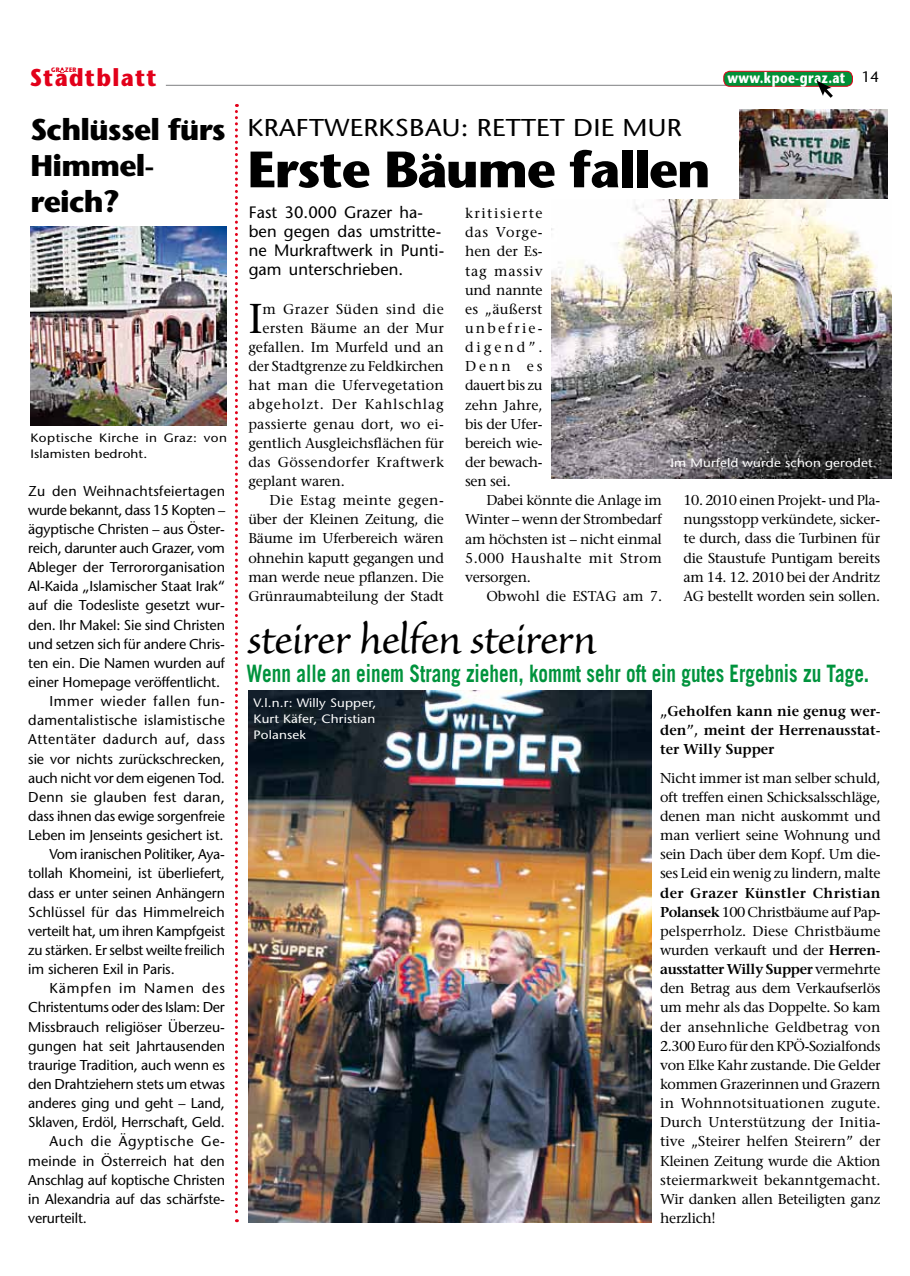
<style>
.page{position:relative;width:910px;height:1276px;background:#fff}
.page>*{position:absolute;margin:0;border:0;box-sizing:border-box;transform-origin:0 0}
.t1{font:700 51px "Stone Sans";letter-spacing:-.025em;color:#000}
.t2{font:48.75px "Sanvito";letter-spacing:-.02em;color:#000}
.t3{font:41.55px "Stone Serif";color:#000}
.t4{font:700 30px/36px "Stone Sans";letter-spacing:-.025em;color:#000}
.t5{font:24.3px "Stone Sans";letter-spacing:.01em;color:#000;scale:1.11 1}
.t6{font:700 24.3px "Stone Sans";letter-spacing:.06em;color:#e2001a;scale:.9 1}
.t7{font:700 24px "Trade Gothic";color:#00933d;scale:.8 1}
.t8{font:16.5px/19.2px "Stone Sans";letter-spacing:.005em;color:#000}
.t9{font:700 15px "Stone Sans";letter-spacing:.03em;color:#fff;scale:.8 1}
.t10{font:14.25px/19.2px "Stone Serif";letter-spacing:-.01em;color:#000;text-align:justify}
.t11{font:14.25px "Stone Sans";letter-spacing:-.01em;color:#000}
.t12{font:14.25px "Stone Sans";letter-spacing:.02em;color:#000}
.t13{font:600 14.25px/19.2px "Stone Serif";color:#000;text-align:justify}
.t14{font:14.25px "Stone Sans";letter-spacing:.01em;color:#000}
.t15{font:14.25px "Stone Serif";letter-spacing:.02em;color:#000}
.t16{font:14.25px "Stone Sans";letter-spacing:.045em;color:#000}
.t17{font:14.25px "Stone Sans";letter-spacing:.035em;color:#000}
.t18{font:14.25px "Stone Serif";letter-spacing:.015em;color:#000}
.t19{font:14.25px "Stone Serif";letter-spacing:.025em;color:#000}
.t20{font:14.25px "Stone Serif";letter-spacing:.055em;color:#000}
.t21{font:14.25px "Stone Serif";letter-spacing:.03em;color:#000}
.t22{font:14.25px "Stone Serif";letter-spacing:.035em;color:#000}
.t23{font:14.25px "Stone Sans";letter-spacing:.06em;color:#000}
.t24{font:12.15px/16.2px "Stone Sans";letter-spacing:.01em;color:#fff;text-align:justify;scale:1.11 1}
.t25{font:12.15px/16.2px "Stone Sans";letter-spacing:.02em;color:#000;scale:1.11 1}
.t26{font:700 6.45px "Stone Sans";letter-spacing:.06em;color:#e2001a;scale:.9 1}
.s1{font-weight:400;color:#000}
.s2{font-weight:600}
</style>
<div class="page">
<svg style="left:59px;top:68px;width:6px;height:5px"></svg>
<hr style="left:166px;top:85px;width:569px;height:1px;background:#7e7f81">
<div style="left:724px;top:71px;width:128px;height:15px;background:#009037;border-radius:6px"></div>
<div style="left:723px;top:71px;width:130px;height:16px;border:1px solid #e2001a;border-radius:6px"></div>
<svg style="left:816px;top:80px;width:20px;height:18px"></svg>
<img style="left:31px;top:227px;width:196px;height:198px">
<img style="left:248px;top:690px;width:403px;height:533px">
<svg style="left:235px;top:104px;width:3px;height:1118px"></svg>
<img style="left:739px;top:109px;width:149px;height:90px">
<img style="left:551px;top:199px;width:340px;height:279px">
<p class="t26" style="left:51px;top:66px;width:29px">GRAZER</p>
<h3 class="t6" style="left:30px;top:62px;width:142px">Stadtblatt</h3>
<h3 class="t4" style="left:31px;top:111px;width:197px">Schlüssel fürs<br>Himmel&shy;reich?</h3>
<p class="t25" style="left:30px;top:430px;width:179px">Koptische Kirche in Graz: von<br>Islamisten bedroht.</p>
<p class="t12" style="left:28px;top:482px;width:198px">Zu den Weihnachtsfeiertagen</p>
<p class="t11" style="left:28px;top:501px;width:198px">wurde bekannt, dass 15 Kopten –</p>
<p class="t11" style="left:28px;top:520px;width:198px">ägyptische Christen – aus Öster-</p>
<p class="t11" style="left:28px;top:539px;width:198px">reich, darunter auch Grazer, vom</p>
<p class="t11" style="left:28px;top:558px;width:198px">Ableger der Terrororganisation</p>
<p class="t11" style="left:28px;top:577px;width:198px">Al-Kaida „Islamischer Staat Irak“</p>
<p class="t11" style="left:28px;top:597px;width:198px">auf die Todesliste gesetzt wur-</p>
<p class="t11" style="left:28px;top:616px;width:198px">den. Ihr Makel: Sie sind Christen</p>
<p class="t11" style="left:28px;top:635px;width:198px">und setzen sich für andere Chris-</p>
<p class="t11" style="left:28px;top:654px;width:198px">ten ein. Die Namen wurden auf</p>
<p class="t11" style="left:28px;top:673px;width:193px">einer Homepage veröffentlicht.</p>
<p class="t16" style="left:50px;top:692px;width:177px">Immer wieder fallen fun-</p>
<p class="t12" style="left:28px;top:711px;width:198px">damentalistische islamistische</p>
<p class="t17" style="left:28px;top:730px;width:198px">Attentäter dadurch auf, dass</p>
<p class="t11" style="left:28px;top:750px;width:198px">sie vor nichts zurückschrecken,</p>
<p class="t11" style="left:28px;top:769px;width:198px">auch nicht vor dem eigenen Tod.</p>
<p class="t12" style="left:28px;top:788px;width:198px">Denn sie glauben fest daran,</p>
<p class="t11" style="left:28px;top:807px;width:198px">dass ihnen das ewige sorgenfreie</p>
<p class="t11" style="left:28px;top:826px;width:197px">Leben im Jenseints gesichert ist.</p>
<p class="t11" style="left:50px;top:845px;width:177px">Vom iranischen Politiker, Aya-</p>
<p class="t11" style="left:28px;top:864px;width:198px">tollah Khomeini, ist überliefert,</p>
<p class="t11" style="left:28px;top:884px;width:198px">dass er unter seinen Anhängern</p>
<p class="t14" style="left:28px;top:903px;width:198px">Schlüssel für das Himmelreich</p>
<p class="t11" style="left:28px;top:922px;width:198px">verteilt hat, um ihren Kampfgeist</p>
<p class="t11" style="left:28px;top:941px;width:198px">zu stärken. Er selbst weilte freilich</p>
<p class="t11" style="left:28px;top:960px;width:148px">im sicheren Exil in Paris.</p>
<p class="t23" style="left:50px;top:979px;width:177px">Kämpfen im Namen des</p>
<p class="t11" style="left:28px;top:998px;width:198px">Christentums oder des Islam: Der</p>
<p class="t11" style="left:28px;top:1018px;width:198px">Missbrauch religiöser Überzeu-</p>
<p class="t11" style="left:28px;top:1037px;width:198px">gungen hat seit Jahrtausenden</p>
<p class="t11" style="left:28px;top:1056px;width:198px">traurige Tradition, auch wenn es</p>
<p class="t11" style="left:28px;top:1075px;width:198px">den Drahtziehern stets um etwas</p>
<p class="t11" style="left:28px;top:1094px;width:198px">anderes ging und geht – Land,</p>
<p class="t11" style="left:28px;top:1113px;width:198px">Sklaven, Erdöl, Herrschaft, Geld.</p>
<p class="t16" style="left:49px;top:1132px;width:177px">Auch die Ägyptische Ge-</p>
<p class="t14" style="left:28px;top:1151px;width:198px">meinde in Österreich hat den</p>
<p class="t11" style="left:28px;top:1171px;width:198px">Anschlag auf koptische Christen</p>
<p class="t11" style="left:28px;top:1190px;width:198px">in Alexandria auf das schärfste-</p>
<p class="t11" style="left:28px;top:1209px;width:60px">verurteilt.</p>
<h3 class="t5" style="left:247px;top:113px;width:393px">KRAFTWERKSBAU: RETTET DIE MUR</h3>
<h1 class="t1" style="left:247px;top:137px;width:465px">Erste Bäume fallen</h1>
<p class="t9" style="left:727px;top:68px;width:191px">www.kpoe-graz.at <span class="s1">14</span></p>
<p class="t8" style="left:249px;top:202px;width:197px">Fast 30.000 Grazer ha&shy;ben gegen das umstritte&shy;ne Murkraftwerk in Punti&shy;gam unterschrieben.</p>
<h3 class="t3" style="left:248px;top:293px;width:16px">I</h3>
<p class="t22" style="left:262px;top:300px;width:183px">m Grazer Süden sind die</p>
<p class="t15" style="left:262px;top:319px;width:183px">ersten Bäume an der Mur</p>
<p class="t10" style="left:248px;top:337px;width:197px">gefallen. Im Murfeld und an</p>
<p class="t10" style="left:248px;top:356px;width:197px">der Stadtgrenze zu Feldkirchen</p>
<p class="t15" style="left:248px;top:376px;width:197px">hat man die Ufervegetation</p>
<p class="t20" style="left:248px;top:396px;width:197px">abgeholzt. Der Kahlschlag</p>
<p class="t18" style="left:248px;top:415px;width:197px">passierte genau dort, wo ei-</p>
<p class="t10" style="left:248px;top:433px;width:197px">gentlich Ausgleichsflächen für</p>
<p class="t19" style="left:248px;top:453px;width:197px">das Gössendorfer Kraftwerk</p>
<p class="t10" style="left:248px;top:471px;width:98px">geplant waren.</p>
<p class="t21" style="left:270px;top:491px;width:176px">Die Estag meinte gegen-</p>
<p class="t10" style="left:248px;top:509px;width:197px">über der Kleinen Zeitung, die</p>
<p class="t10" style="left:248px;top:529px;width:197px">Bäume im Uferbereich wären</p>
<p class="t10" style="left:248px;top:548px;width:197px">ohnehin kaputt gegangen und</p>
<p class="t10" style="left:248px;top:567px;width:197px">man werde neue pflanzen. Die</p>
<p class="t10" style="left:248px;top:586px;width:197px">Grünraumabteilung der Stadt</p>
<p class="t10" style="left:465px;top:203px;width:79px">kritisierte das Vorge&shy;hen der Es&shy;tag massiv und nannte es „äußerst unbefrie&shy;digend”.<br>Denn es dauert bis zu zehn Jahre, bis der Ufer&shy;bereich wie&shy;der bewach&shy;sen sei.</p>
<p class="t10" style="left:465px;top:490px;width:199px;text-indent:21px">Dabei könnte die Anlage im Winter – wenn der Strombedarf am höchsten ist – nicht einmal 5.000 Haushalte mit Strom versorgen.</p>
<p class="t10" style="left:486px;top:586px;width:177px">Obwohl die ESTAG am 7.</p>
<p class="t24" style="left:671px;top:454px;width:184px">Im Murfeld wurde schon gerodet</p>
<p class="t10" style="left:683px;top:490px;width:198px">10. 2010 einen Projekt- und Pla&shy;nungsstopp verkündete, sicker&shy;te durch, dass die Turbinen für die Staustufe Puntigam bereits am 14. 12. 2010 bei der Andritz AG bestellt worden sein sollen.</p>
<h2 class="t2" style="left:247px;top:616px;width:352px">steirer helfen steirern</h2>
<h3 class="t7" style="left:247px;top:658px;width:780px">Wenn alle an einem Strang ziehen, kommt sehr oft ein gutes Ergebnis zu Tage.</h3>
<p class="t24" style="left:254px;top:694px;width:112px">V.l.n.r: Willy Supper, Kurt Käfer, Christian Polansek</p>
<p class="t13" style="left:660px;top:701px;width:222px">„Geholfen kann nie genug wer&shy;den”, meint der Herrenausstat&shy;ter Willy Supper</p>
<p class="t10" style="left:660px;top:768px;width:222px">Nicht immer ist man selber schuld, oft treffen einen Schicksalsschläge, denen man nicht auskommt und man verliert seine Wohnung und sein Dach über dem Kopf. Um die&shy;ses Leid ein wenig zu lindern, malte</p>
<p class="t10" style="left:660px;top:883px;width:222px"><span class="s2">der Grazer Künstler Christian Polansek</span> 100 Christbäume auf Pap&shy;pelsperrholz. Diese Christbäume wurden verkauft und der <span class="s2">Herren&shy;ausstatter Willy Supper</span> vermehrte den Betrag aus dem Verkaufserlös um mehr als das Doppelte. So kam der ansehnliche Geldbetrag von 2.300 Euro für den KPÖ-Sozialfonds von Elke Kahr zustande. Die Gelder kommen Grazerinnen und Grazern in Wohnnotsituationen zugute.<br>Durch Unterstützung der Initia&shy;tive „Steirer helfen Steirern” der Kleinen Zeitung wurde die Aktion steiermarkweit bekanntgemacht.<br>Wir danken allen Beteiligten ganz herzlich!</p>
</div>
